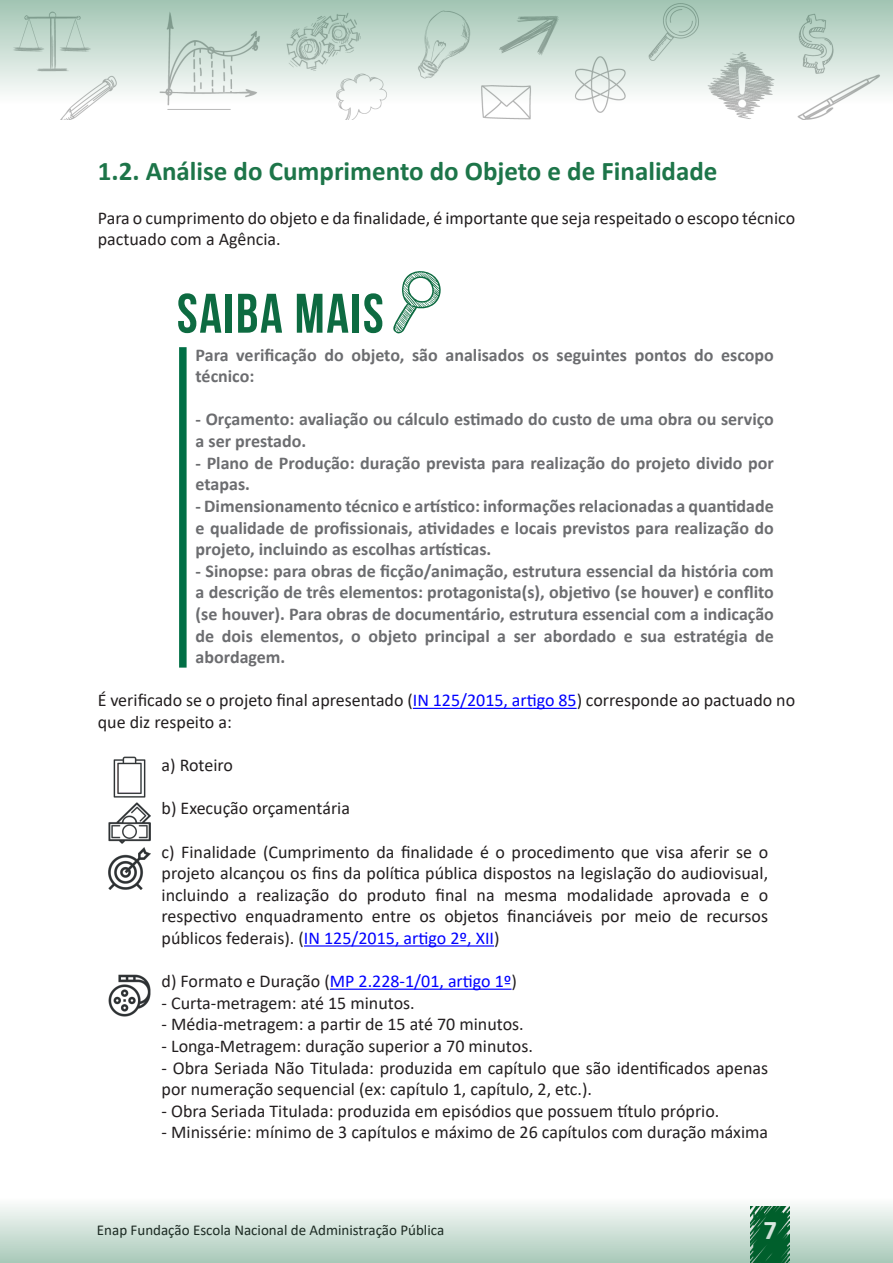
<style>
.page{position:relative;width:893px;height:1263px;background:#fff}
.page>*{position:absolute;margin:0;border:0;box-sizing:border-box;transform-origin:0 0}
.t1{font:55.5px "Bebas Neue";letter-spacing:.03em;color:#0d6b41}
.Sub-titulo{font:700 27px "Calibri";color:#1d7549}
.t2{font:700 27px "Calibri";color:#fff}
.Bullets_marcação_II{font:18px/21.6px "Calibri";color:#231f20;text-align:justify}
.Saiba_mais_texto{font:700 18px/21.6px "Calibri";color:#6c6d70}
.texto{font:18px/21.6px "Calibri";color:#231f20}
.Bullets_marcação_II-2{font:18px "Calibri";color:#00f}
.t3{font:15px "Calibri";color:#231f20}
.s1{color:#00f}
.s2{color:#231f20}
</style>
<div class="page">
<svg style="left:0;top:0;width:893px;height:120px"></svg>
<svg style="left:0;top:1205px;width:893px;height:58px;background:#c6dbd0"></svg>
<div style="left:179px;top:347px;width:8px;height:321px;background:#016f45"></div>
<hr style="left:413px;top:708px;width:164px;height:1px;background:#00f">
<hr style="left:304px;top:945px;width:190px;height:1px;background:#00f">
<hr style="left:330px;top:988px;width:182px;height:2px;background:#00f">
<svg style="left:393px;top:271px;width:48px;height:63px"></svg>
<img style="left:113px;top:756px;width:33px;height:42px">
<img style="left:109px;top:802px;width:42px;height:42px">
<img style="left:109px;top:848px;width:42px;height:42px">
<img style="left:109px;top:975px;width:42px;height:41px">
<p class="Sub-titulo" style="left:98px;top:152px;width:621px">1.2. Análise do Cumprimento do Objeto e de Finalidade</p>
<p class="texto" style="left:98px;top:206px;width:699px">Para o cumprimento do objeto e da finalidade, é importante que seja respeitado o escopo técnico pactuado com a Agência.</p>
<p class="t1" style="left:177px;top:283px;width:208px">SAIBA MAIS</p>
<p class="Saiba_mais_texto" style="left:196px;top:344px;width:580px">Para verificação do objeto, são analisados os seguintes pontos do escopo técnico:</p>
<p class="Saiba_mais_texto" style="left:196px;top:408px;width:580px">- Orçamento: avaliação ou cálculo estimado do custo de uma obra ou serviço a ser prestado.</p>
<p class="Saiba_mais_texto" style="left:196px;top:452px;width:580px">- Plano de Produção: duração prevista para realização do projeto divido por etapas.</p>
<p class="Saiba_mais_texto" style="left:196px;top:495px;width:580px;text-align:justify">- Dimensionamento técnico e artístico: informações relacionadas a quantidade e qualidade de profissionais, atividades e locais previstos para realização do projeto, incluindo as escolhas artísticas.</p>
<p class="Saiba_mais_texto" style="left:196px;top:560px;width:580px;text-align:justify">- Sinopse: para obras de ficção/animação, estrutura essencial da história com a descrição de três elementos: protagonista(s), objetivo (se houver) e conflito (se houver). Para obras de documentário, estrutura essencial com a indicação de dois elementos, o objeto principal a ser abordado e sua estratégia de abordagem.</p>
<p class="texto" style="left:98px;top:689px;width:699px">É verificado se o projeto final apresentado (<span class="s1">IN 125/2015, artigo 85</span>) corresponde ao pactuado no que diz respeito a:</p>
<p class="Bullets_marcação_II" style="left:162px;top:754px;width:73px">a) Roteiro</p>
<p class="Bullets_marcação_II" style="left:162px;top:797px;width:190px">b) Execução orçamentária</p>
<p class="Bullets_marcação_II" style="left:162px;top:840px;width:608px">c) Finalidade (Cumprimento da finalidade é o procedimento que visa aferir se o projeto alcançou os fins da política pública dispostos na legislação do audiovisual, incluindo a realização do produto final na mesma modalidade aprovada e o respectivo enquadramento entre os objetos financiáveis por meio de recursos públicos federais). (<span class="s1">IN 125/2015, artigo 2º, XII</span>)</p>
<p class="Bullets_marcação_II-2" style="left:162px;top:969px;width:357px"><span class="s2">d) Formato e Duração (</span>MP 2.228-1/01, artigo 1º<span class="s2">)</span></p>
<p class="Bullets_marcação_II" style="left:162px;top:991px;width:255px">- Curta-metragem: até 15 minutos.</p>
<p class="Bullets_marcação_II" style="left:162px;top:1013px;width:364px">- Média-metragem: a partir de 15 até 70 minutos.</p>
<p class="Bullets_marcação_II" style="left:162px;top:1035px;width:373px">- Longa-Metragem: duração superior a 70 minutos.</p>
<p class="Bullets_marcação_II" style="left:162px;top:1056px;width:608px">- Obra Seriada Não Titulada: produzida em capítulo que são identificados apenas por numeração sequencial (ex: capítulo 1, capítulo, 2, etc.).</p>
<p class="Bullets_marcação_II" style="left:162px;top:1099px;width:559px">- Obra Seriada Titulada: produzida em episódios que possuem título próprio.</p>
<p class="Bullets_marcação_II" style="left:162px;top:1121px;width:608px">- Minissérie: mínimo de 3 capítulos e máximo de 26 capítulos com duração máxima</p>
<p class="t3" style="left:97px;top:1220px;width:349px">Enap Fundação Escola Nacional de Administração Pública</p>
<h2 class="t2" style="left:763px;top:1210px;width:15px">7</h2>
</div>
